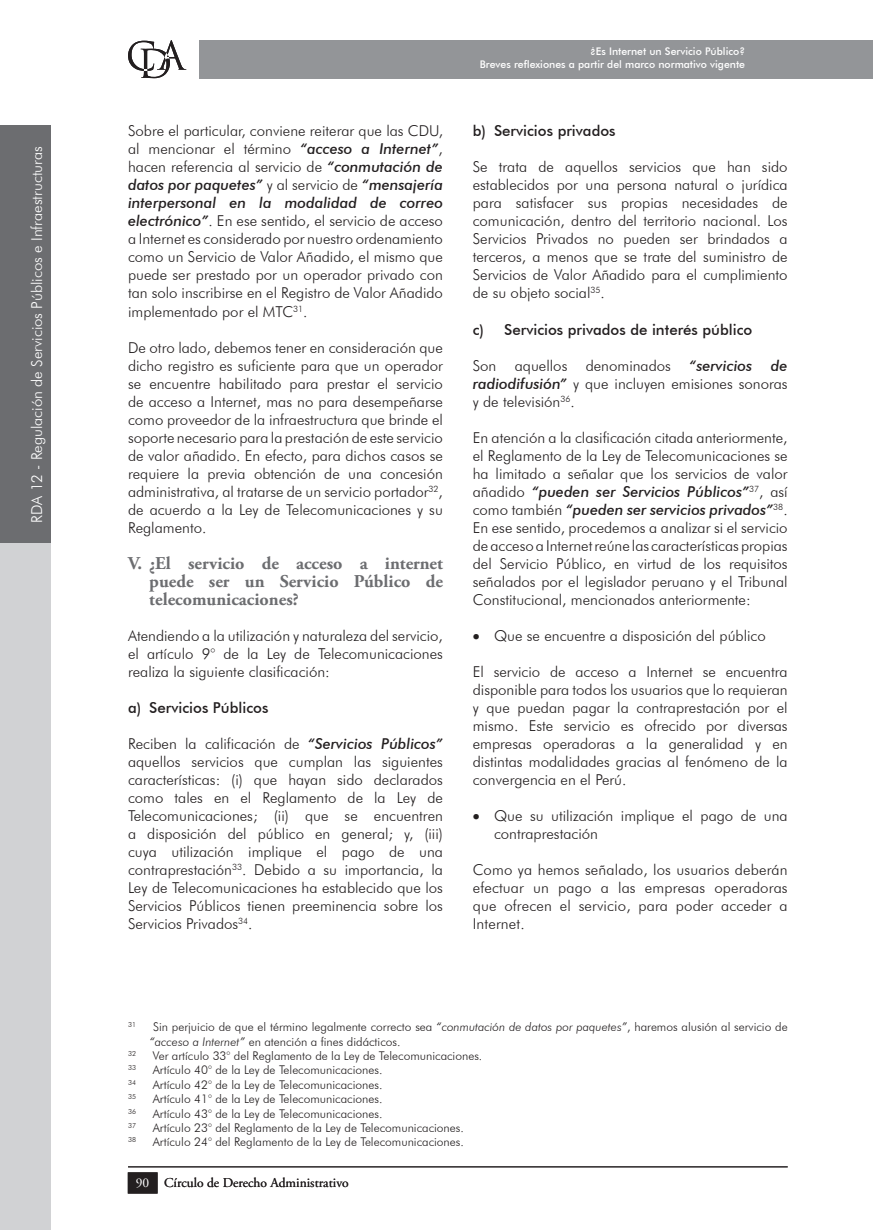
<style>
.page{position:relative;width:875px;height:1230px;background:#fff}
.page>*{position:absolute;margin:0;border:0;box-sizing:border-box;transform-origin:0 0}
.t1{font:700 18px/18px "Adobe Garamond Pro";color:#6c6d70;text-align:justify}
.t2{font:300 15px/18px "Futura BT";color:#231f20;text-align:justify}
.t3{font:500 15px "Futura BT";color:#231f20}
.t4{font:300 15px "Futura BT";color:#fff}
.t5{font:13.5px "Adobe Garamond Pro";color:#231f20}
.t6{font:300 12px/14.4px "Futura BT";color:#231f20}
.t7{font:500 10.5px/12.6px "Futura BT";color:#fff;text-align:right}
.t8{font:300 7.05px "Futura BT";color:#231f20}
.s1{font-weight:500;font-style:italic}
.s2{font-style:italic}
.s3{color:#fff}
</style>
<div class="page">
<div style="left:0;top:536px;width:50px;height:693px;background:#d1d2d4"></div>
<div style="left:0;top:126px;width:50px;height:417px;background:#6c6d70"></div>
<div style="left:199px;top:40px;width:673px;height:38px;background:#939598"></div>
<svg style="left:128px;top:40px;width:58px;height:38px"></svg>
<hr style="left:128px;top:1166px;width:659px;height:1px;background:#231f20">
<div style="left:128px;top:1172px;width:29px;height:20px;background:#231f20"></div>
<div style="left:128px;top:1172px;width:29px;height:21px;border:2px solid #231f20"></div>
<p class="t4" style="left:28px;top:523px;width:378px;rotate:-90deg">Rda 12 - Regulación de servicios Públicos e infraestructuras</p>
<p class="t2" style="left:128px;top:122px;width:316px">sobre el particular, conviene reiterar que las CdU, al mencionar el término <span class="s1">“acceso a Internet”</span>, hacen referencia al servicio de <span class="s1">“conmutación de datos por paquetes”</span> y al servicio de <span class="s1">“mensajería interpersonal en la modalidad de correo electrónico”</span>. en ese sentido, el servicio de acceso a internet es considerado por nuestro ordenamiento como un servicio de valor añadido, el mismo que puede ser prestado por un operador privado con tan solo inscribirse en el Registro de valor añadido implementado por el MtC<sup>31</sup>.</p>
<p class="t2" style="left:128px;top:338px;width:316px">de otro lado, debemos tener en consideración que dicho registro es suficiente para que un operador se encuentre habilitado para prestar el servicio de acceso a internet, mas no para desempeñarse como proveedor de la infraestructura que brinde el soporte necesario para la prestación de este servicio de valor añadido. en efecto, para dichos casos se requiere la previa obtención de una concesión administrativa, al tratarse de un servicio portador<sup>32</sup>, de acuerdo a la Ley de telecomunicaciones y su Reglamento.</p>
<p class="t1" style="left:149px;top:554px;width:295px;text-indent:-21px">V. ¿El servicio de acceso a internet puede ser un Servicio Público de telecomunicaciones?</p>
<p class="t2" style="left:128px;top:626px;width:316px">atendiendo a la utilización y naturaleza del servicio, el artículo 9° de la Ley de telecomunicaciones realiza la siguiente clasificación:</p>
<p class="t3" style="left:128px;top:698px;width:142px">a) Servicios Públicos</p>
<p class="t2" style="left:128px;top:734px;width:316px">Reciben la calificación de <span class="s1">“Servicios Públicos” </span>aquellos servicios que cumplan las siguientes características: (i) que hayan sido declarados como tales en el Reglamento de la Ley de telecomunicaciones; (ii) que se encuentren a disposición del público en general; y, (iii) cuya utilización implique el pago de una contraprestación<sup>33</sup>. debido a su importancia, la Ley de telecomunicaciones ha establecido que los servicios Públicos tienen preeminencia sobre los servicios Privados<sup>34</sup>.</p>
<p class="t7" style="left:479px;top:45px;width:267px">¿Es Internet un Servicio Público?<br>Breves reflexiones a partir del marco normativo vigente</p>
<p class="t3" style="left:472px;top:122px;width:144px">b) Servicios privados</p>
<p class="t2" style="left:472px;top:158px;width:316px">se trata de aquellos servicios que han sido establecidos por una persona natural o jurídica para satisfacer sus propias necesidades de comunicación, dentro del territorio nacional. Los servicios Privados no pueden ser brindados a terceros, a menos que se trate del suministro de servicios de valor añadido para el cumplimiento de su objeto social<sup>35</sup>.</p>
<p class="t3" style="left:472px;top:320px;width:281px">c) Servicios privados de interés público</p>
<p class="t2" style="left:472px;top:356px;width:316px">son aquellos denominados <span class="s1">“servicios de radiodifusión”</span> y que incluyen emisiones sonoras y de televisión<sup>36</sup>.</p>
<p class="t2" style="left:472px;top:428px;width:316px">en atención a la clasificación citada anteriormente, el Reglamento de la Ley de telecomunicaciones se ha limitado a señalar que los servicios de valor añadido <span class="s1">“pueden ser Servicios Públicos”</span><sup>37</sup>, así como también <span class="s1">“pueden ser servicios privados”</span><sup>38</sup>. en ese sentido, procedemos a analizar si el servicio de acceso a internet reúne las características propias del servicio Público, en virtud de los requisitos señalados por el legislador peruano y el tribunal Constitucional, mencionados anteriormente:</p>
<p class="t2" style="left:472px;top:626px;width:294px">• Que se encuentre a disposición del público</p>
<p class="t2" style="left:472px;top:662px;width:316px">el servicio de acceso a internet se encuentra disponible para todos los usuarios que lo requieran y que puedan pagar la contraprestación por el mismo. este servicio es ofrecido por diversas empresas operadoras a la generalidad y en distintas modalidades gracias al fenómeno de la convergencia en el Perú.</p>
<p class="t2" style="left:494px;top:806px;width:295px;text-indent:-21px">• Que su utilización implique el pago de una contraprestación</p>
<p class="t2" style="left:472px;top:860px;width:316px">Como ya hemos señalado, los usuarios deberán efectuar un pago a las empresas operadoras que ofrecen el servicio, para poder acceder a internet.</p>
<p class="t8" style="left:128px;top:1020px;width:10px">31</p>
<p class="t6" style="left:149px;top:1019px;width:639px;text-indent:4px">sin perjuicio de que el término legalmente correcto sea <span class="s2">“conmutación de datos por paquetes”</span>, haremos alusión al servicio de <span class="s2">“acceso a Internet”</span> en atención a fines didácticos.</p>
<p class="t8" style="left:128px;top:1049px;width:10px">32</p>
<p class="t6" style="left:153px;top:1048px;width:331px">ver artículo 33° del Reglamento de la Ley de telecomunicaciones.</p>
<p class="t8" style="left:128px;top:1063px;width:10px">33</p>
<p class="t6" style="left:153px;top:1062px;width:231px">artículo 40° de la Ley de telecomunicaciones.</p>
<p class="t8" style="left:128px;top:1077px;width:10px">34</p>
<p class="t6" style="left:153px;top:1077px;width:231px">artículo 42° de la Ley de telecomunicaciones.</p>
<p class="t8" style="left:128px;top:1092px;width:10px">35</p>
<p class="t6" style="left:153px;top:1091px;width:231px">artículo 41° de la Ley de telecomunicaciones.</p>
<p class="t8" style="left:128px;top:1106px;width:10px">36</p>
<p class="t6" style="left:153px;top:1105px;width:231px">artículo 43° de la Ley de telecomunicaciones.</p>
<p class="t8" style="left:128px;top:1121px;width:10px">37</p>
<p class="t6" style="left:153px;top:1120px;width:312px">artículo 23° del Reglamento de la Ley de telecomunicaciones.</p>
<p class="t8" style="left:128px;top:1135px;width:10px">38</p>
<p class="t6" style="left:153px;top:1134px;width:312px">artículo 24° del Reglamento de la Ley de telecomunicaciones.</p>
<p class="t5" style="left:136px;top:1174px;width:214px"><span class="s3">90</span> Círculo de Derecho Administrativo</p>
</div>
